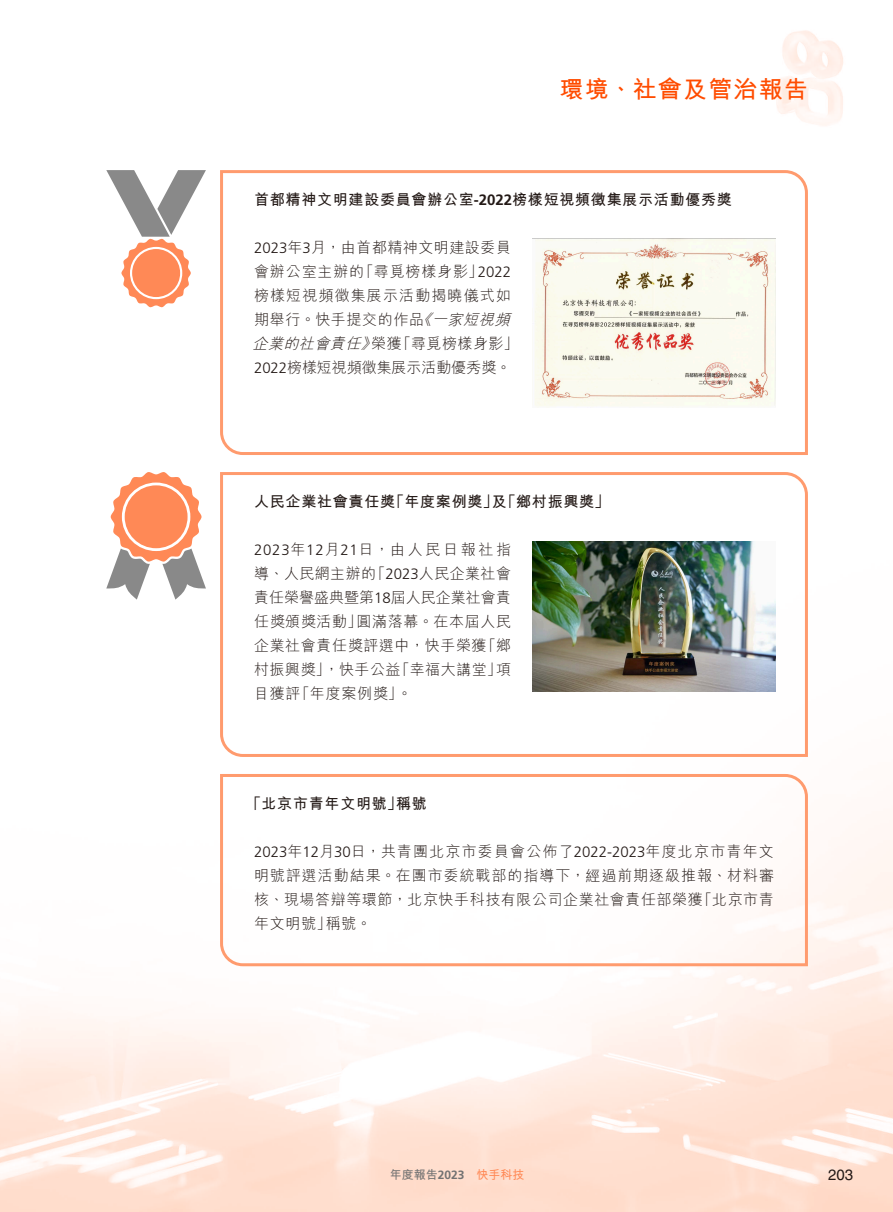
<style>
.page{position:relative;width:893px;height:1212px;background:#fff}
.page>*{position:absolute;margin:0;border:0;box-sizing:border-box;transform-origin:0 0}
.t1{font:700 24px "M Hei HK";letter-spacing:.05em;color:#ff4c00}
.t2{font:300 15px/24px "M Hei HK";letter-spacing:.04em;color:#231916;text-align:justify}
.t3{font:700 15px "M Hei HK";letter-spacing:.05em;color:#231916}
.t4{font:15px "Helvetica LT Std";color:#231916}
.t5{font:700 12px "M Hei HK";color:#727272}
.s1{font-family:"Frutiger LT Std"}
.s2{font-style:italic}
.s3{color:#ff8956}
</style>
<div class="page">
<svg style="left:106px;top:170px;width:100px;height:137px"></svg>
<div style="left:132px;top:249px;width:48px;height:48px;background:#ff8956;border-radius:50%"></div>
<svg style="left:220px;top:170px;width:588px;height:286px"></svg>
<img style="left:532px;top:239px;width:244px;height:168px">
<svg style="left:220px;top:472px;width:589px;height:286px"></svg>
<svg style="left:106px;top:472px;width:100px;height:128px"></svg>
<div style="left:125px;top:485px;width:63px;height:63px;background:#ff8956;border-radius:50%"></div>
<svg style="left:220px;top:772px;width:589px;height:196px"></svg>
<img style="left:532px;top:542px;width:244px;height:150px">
<h1 class="t1" style="left:559px;top:72px;width:250px">環境、社會及管治報告</h1>
<p class="t3" style="left:254px;top:188px;width:479px">首都精神文明建設委員會辦公室<span class="s1">-2022</span>榜樣短視頻徵集展示活動優秀獎</p>
<p class="t2" style="left:253px;top:235px;width:268px;text-align:left"><span class="s1">2023</span>年<span class="s1">3</span>月，由首都精神文明建設委員會辦公室主辦的「尋覓榜樣身影」<span class="s1">2022</span>榜樣短視頻徵集展示活動揭曉儀式如期舉行。快手提交的作品<span class="s2">《一家短視頻企業的社會責任》</span>榮獲「尋覓榜樣身影」<br><span class="s1">2022</span>榜樣短視頻徵集展示活動優秀獎。</p>
<p class="t3" style="left:254px;top:490px;width:357px">人民企業社會責任獎「年度案例獎」及「鄉村振興獎」</p>
<p class="t2" style="left:254px;top:537px;width:258px"><span class="s1">2023</span>年<span class="s1">12</span>月<span class="s1">21</span>日，由人民日報社指導、人民網主辦的「<span class="s1">2023</span>人民企業社會責任榮譽盛典暨第<span class="s1">18</span>屆人民企業社會責任獎頒獎活動」圓滿落幕。在本屆人民企業社會責任獎評選中，快手榮獲「鄉村振興獎」，快手公益「幸福大講堂」項目獲評「年度案例獎」。</p>
<p class="t3" style="left:247px;top:792px;width:182px">「北京市青年文明號」稱號</p>
<p class="t2" style="left:254px;top:839px;width:521px"><span class="s1">2023</span>年<span class="s1">12</span>月<span class="s1">30</span>日，共青團北京市委員會公佈了<span class="s1">2022-2023</span>年度北京市青年文明號評選活動結果。在團市委統戰部的指導下，經過前期逐級推報、材料審核、現場答辯等環節，北京快手科技有限公司企業社會責任部榮獲「北京市青年文明號」稱號。</p>
<p class="t5" style="left:390px;top:1165px;width:136px">年度報告<span class="s1">2023</span> <span class="s3">快手科技</span></p>
<p class="t4" style="left:828px;top:1165px;width:27px">203</p>
</div>
